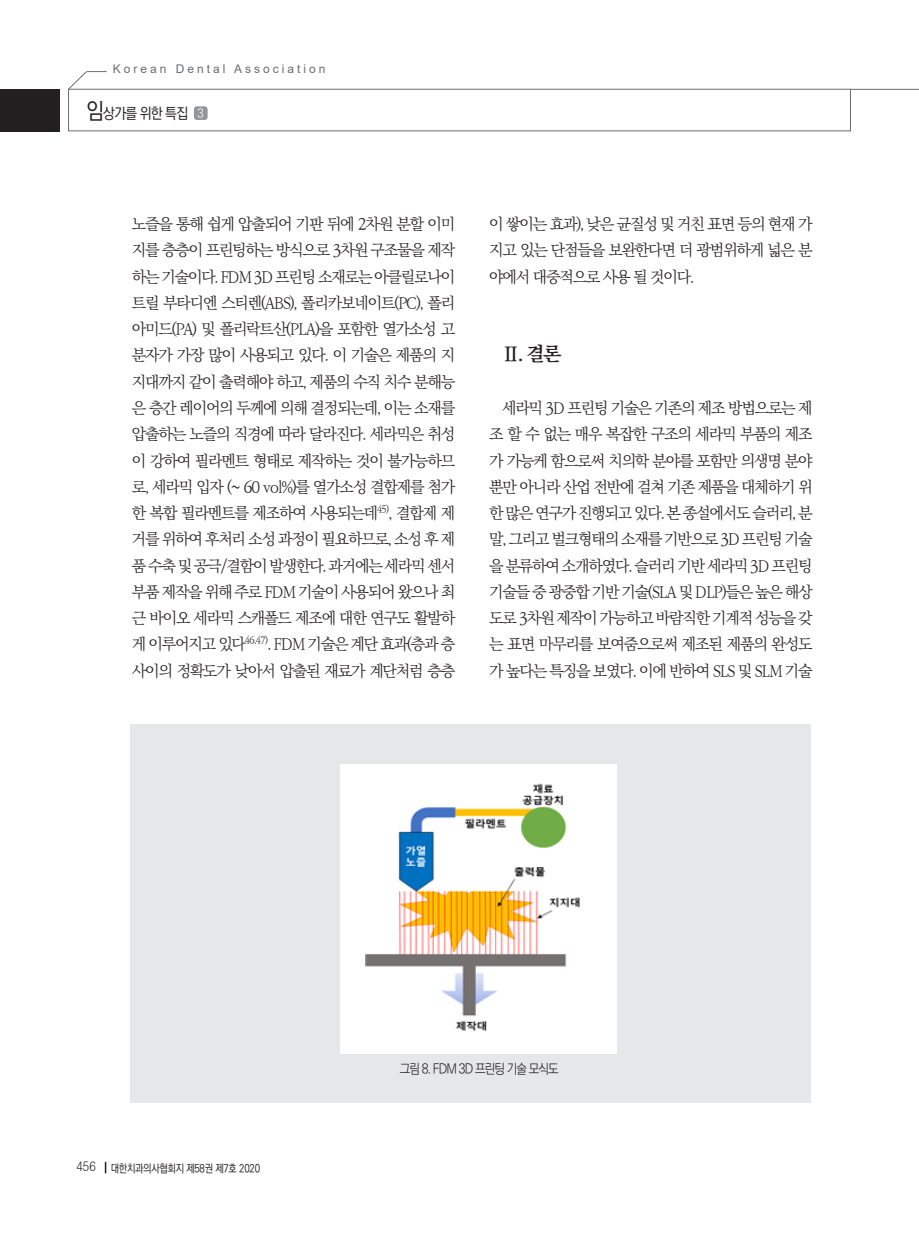
<style>
.page{position:relative;width:919px;height:1238px;background:#fff}
.page>*{position:absolute;margin:0;border:0;box-sizing:border-box;transform-origin:0 0}
.큰로마자{font:19.5px "Ko Pub World Batang PB";color:#231f20}
._1_본문{font:15.75px/26.2px "Ko Pub World Batang PL";letter-spacing:-.075em;color:#231f20;text-align:justify}
.t1{font:15px "Ko Pub World Dotum PM";letter-spacing:-.05em;color:#231f20;scale:.9 1}
.캡션{font:13.5px "Ko Pub World Dotum PL";letter-spacing:-.075em;color:#231f20;scale:.9 1}
.t2{font:300 13.5px "Helvetica";color:#231f20;scale:.85 1}
.t3{font:12px "Arial";letter-spacing:.25em;color:#6c6d70}
.t4{font:12px "Ko Pub World Dotum PL";color:#fff;scale:.95 1}
.t5{font:11.25px "Ko Pub World Dotum PM";letter-spacing:-.025em;color:#231f20;scale:.85 1}
.s1{font-size:22.5px}
</style>
<div class="page">
<div style="left:68px;top:89px;width:782px;height:42px;border:1px solid #6c6d70"></div>
<svg style="left:68px;top:71px;width:39px;height:19px"></svg>
<hr style="left:850px;top:89px;width:68px;height:1px;background:#6c6d70">
<div style="left:0;top:89px;width:60px;height:43px;background:#231f20"></div>
<div style="left:194px;top:106px;width:13px;height:14px;background:#939598;border-radius:3px"></div>
<svg style="left:105px;top:1161px;width:1px;height:12px"></svg>
<div style="left:130px;top:724px;width:681px;height:378px;background:#e6e7e9"></div>
<div style="left:340px;top:764px;width:277px;height:289px;background:#fff"></div>
<img style="left:366px;top:783px;width:214px;height:248px">
<p class="t3" style="left:113px;top:60px;width:214px">Korean Dental Association</p>
<p class="t4" style="left:197px;top:105px;width:8px">3</p>
<p class="t1" style="left:87px;top:103px;width:114px"><span class="s1">임</span>상가를 위한 특집</p>
<p class="_1_본문" style="left:132px;top:211px;width:325px">노즐을 통해 쉽게 압출되어 기판 뒤에 2차원 분할 이미 지를 층층이 프린팅하는 방식으로 3차원 구조물을 제작 하는 기술이다. FDM 3D 프린팅 소재로는 아클릴로나이 트릴 부타디엔 스티렌(ABS), 폴리카보네이트(PC), 폴리 아미드(PA) 및 폴리락트산(PLA)을 포함한 열가소성 고 분자가 가장 많이 사용되고 있다. 이 기술은 제품의 지 지대까지 같이 출력해야 하고, 제품의 수직 치수 분해능 은 층간 레이어의 두께에 의해 결정되는데, 이는 소재를 압출하는 노즐의 직경에 따라 달라진다. 세라믹은 취성 이 강하여 필라멘트 형태로 제작하는 것이 불가능하므 로, 세라믹 입자 (~ 60 vol%)를 열가소성 결합제를 첨가 한 복합 필라멘트를 제조하여 사용되는데<sup>45)</sup>, 결합제 제 거를 위하여 후처리 소성 과정이 필요하므로, 소성 후 제 품 수축 및 공극/결함이 발생한다. 과거에는 세라믹 센서 부품 제작을 위해 주로 FDM 기술이 사용되어 왔으나 최 근 바이오 세라믹 스캐폴드 제조에 대한 연구도 활발하 게 이루어지고 있다<sup>46,47)</sup>. FDM 기술은 계단 효과(층과 층 사이의 정확도가 낮아서 압출된 재료가 계단처럼 층층</p>
<p class="_1_본문" style="left:489px;top:211px;width:325px">이 쌓이는 효과), 낮은 균질성 및 거친 표면 등의 현재 가 지고 있는 단점들을 보완한다면 더 광범위하게 넓은 분 야에서 대중적으로 사용 될 것이다.</p>
<p class="큰로마자" style="left:502px;top:340px;width:61px">Ⅱ. 결론</p>
<p class="_1_본문" style="left:489px;top:395px;width:325px;text-indent:13px">세라믹 3D 프린팅 기술은 기존의 제조 방법으로는 제 조 할 수 없는 매우 복잡한 구조의 세라믹 부품의 제조 가 가능케 함으로써 치의학 분야를 포함만 의생명 분야 뿐만 아니라 산업 전반에 걸쳐 기존 제품을 대체하기 위 한 많은 연구가 진행되고 있다. 본 종설에서도 슬러리, 분 말, 그리고 벌크형태의 소재를 기반으로 3D 프린팅 기술 을 분류하여 소개하였다. 슬러리 기반 세라믹 3D 프린팅 기술들 중 광중합 기반 기술(SLA 및 DLP)들은 높은 해상 도로 3차원 제작이 가능하고 바람직한 기계적 성능을 갖 는 표면 마무리를 보여줌으로써 제조된 제품의 완성도 가 높다는 특징을 보였다. 이에 반하여 SLS 및 SLM 기술</p>
<p class="t2" style="left:77px;top:1157px;width:24px">456</p>
<p class="t5" style="left:111px;top:1160px;width:177px">대한치과의사협회지 제58권 제7호 2020</p>
<p class="캡션" style="left:400px;top:1059px;width:178px">그림 8. FDM 3D 프린팅 기술 모식도</p>
</div>
